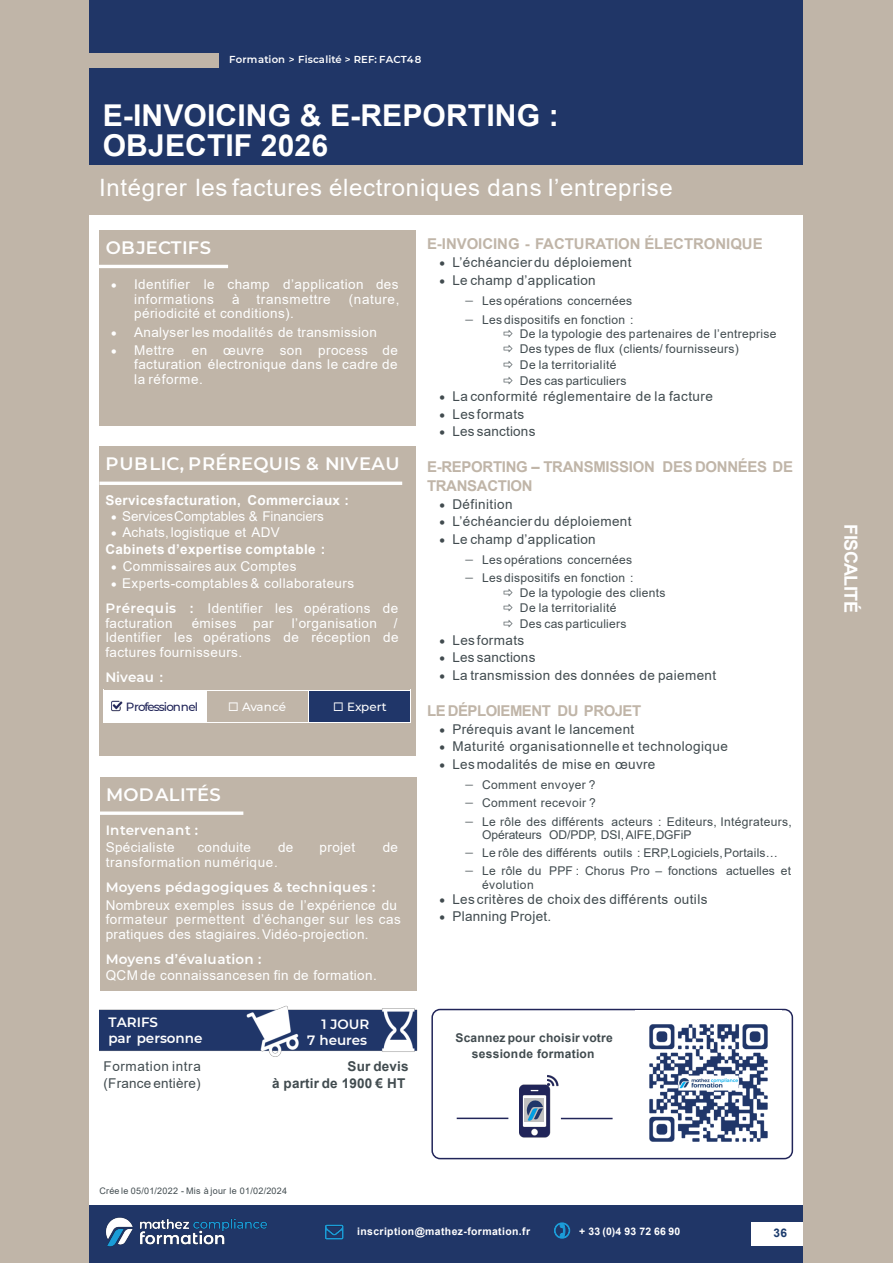
<style>
.page{position:relative;width:893px;height:1263px;background:#fff}
.page>*{position:absolute;margin:0;border:0;box-sizing:border-box;transform-origin:0 0}
.t1{font:700 30px/30px "Arial";letter-spacing:.005em;color:#fff}
.t2{font:24px "Arial";letter-spacing:.03em;color:#fff}
.t3{font:600 18px "Montserrat";letter-spacing:.015em;color:#fff}
.t4{font:700 18px "Arial";letter-spacing:-.035em;color:#fff}
.t5{font:700 15px/18.3px "Arial";letter-spacing:-.02em;color:#c0b5a8}
.t6{font:700 15px "Arial";color:#c0b5a8}
.t7{font:13.5px/14.4px "Arial";letter-spacing:.03em;color:#fff}
.t8{font:13.5px/17.4px "Arial";letter-spacing:.03em;color:#414b4f}
.t9{font:600 13.5px/15.5px "Montserrat";letter-spacing:.005em;color:#fff}
.t10{font:700 13.5px "Arial";letter-spacing:.025em;color:#fff}
.t11{font:13.5px/15.9px "Arial";letter-spacing:-.005em;color:#fff}
.t12{font:13.5px "Arial";letter-spacing:.05em;color:#fff}
.t13{font:700 13.5px "Arial";letter-spacing:.015em;color:#414b4f}
.t14{font:12.15px "Arial";letter-spacing:.015em;color:#414b4f}
.t15{font:12px/18.3px "Arial";letter-spacing:.025em;color:#414b4f}
.t16{font:700 12px/15.3px "Arial";letter-spacing:.02em;color:#414b4f;text-align:center}
.t17{font:500 11.85px "Montserrat";letter-spacing:-.075em;color:#212559}
.t18{font:500 11.85px "Montserrat";color:#fff}
.t19{font:700 11.85px "Arial";color:#1b3b6d}
.t20{font:700 10.5px "Arial";letter-spacing:.035em;color:#fff}
.t21{font:600 10.05px "Montserrat";letter-spacing:.01em;color:#fff}
.t22{font:9px "Arial";letter-spacing:.025em;color:#414b4f}
.s1{font-family:"Montserrat";font-weight:600}
.s2{font-weight:700}
.s3{font-family:"Arial";font-weight:700}
</style>
<div class="page">
<div style="left:86px;top:0;width:721px;height:166px;background:#203667"></div>
<div style="left:0;top:1205px;width:893px;height:58px;background:#203667"></div>
<img style="left:106px;top:1217px;width:162px;height:30px">
<div style="left:751px;top:1222px;width:129px;height:23px;background:#fff"></div>
<img style="left:326px;top:1224px;width:18px;height:16px">
<div style="left:84px;top:53px;width:134px;height:15px;background:#c0b5a8"></div>
<div style="left:89px;top:165px;width:718px;height:50px;background:#c0b5a8"></div>
<div style="left:803px;top:0;width:90px;height:1263px;background:#c0b5a8"></div>
<div style="left:0;top:0;width:89px;height:1263px;background:#c0b5a8"></div>
<img style="left:100px;top:1005px;width:318px;height:51px">
<div style="left:99px;top:230px;width:317px;height:196px;background:#c0b5a8"></div>
<hr style="left:96px;top:265px;width:132px;height:3px;background:#fff">
<div style="left:99px;top:446px;width:317px;height:310px;background:#c0b5a8"></div>
<hr style="left:99px;top:482px;width:303px;height:3px;background:#fff">
<div style="left:100px;top:777px;width:316px;height:213px;background:#c0b5a8"></div>
<svg style="left:100px;top:811px;width:143px;height:4px"></svg>
<img style="left:519px;top:1075px;width:62px;height:63px">
<div style="left:431px;top:1009px;width:362px;height:150px;border:2px solid #212559;border-radius:8px"></div>
<img style="left:524px;top:1098px;width:19px;height:24px">
<img style="left:548px;top:1075px;width:21px;height:13px">
<hr style="left:561px;top:1118px;width:52px;height:1px;background:#212559">
<hr style="left:457px;top:1118px;width:51px;height:1px;background:#212559">
<div style="left:103px;top:690px;width:103px;height:33px;background:#fff"></div>
<img style="left:112px;top:700px;width:11px;height:12px">
<div style="left:309px;top:690px;width:102px;height:33px;background:#203669"></div>
<hr style="left:206px;top:691px;width:1px;height:31px;background:#fff">
<hr style="left:308px;top:691px;width:1px;height:31px;background:#fff">
<hr style="left:410px;top:690px;width:1px;height:32px;background:#fff">
<hr style="left:103px;top:690px;width:308px;height:1px;background:#fff">
<hr style="left:103px;top:722px;width:308px;height:1px;background:#fff">
<img style="left:636px;top:1010px;width:145px;height:132px">
<p class="t21" style="left:229px;top:53px;width:194px">Formation &gt; Fiscalité &gt; REF: FACT48</p>
<h1 class="t1" style="left:103px;top:103px;width:457px">E-INVOICING &amp; E-REPORTING :<br>OBJECTIF 2026</h1>
<h2 class="t2" style="left:99px;top:178px;width:575px">Intégrer les factures électroniques dans l’entreprise</h2>
<h3 class="t3" style="left:106px;top:237px;width:107px">OBJECTIFS</h3>
<p class="t7" style="left:134px;top:279px;width:266px">Identifier le champ d’application des informations</p>
<p class="t7" style="left:232px;top:293px;width:9px">à</p>
<p class="t7" style="left:257px;top:293px;width:76px">transmettre</p>
<p class="t7" style="left:349px;top:293px;width:52px">(nature,</p>
<p class="t7" style="left:134px;top:306px;width:244px;line-height:18.3px">périodicité et conditions).<br>Analyser les modalités de transmission<br>Mettre</p>
<p class="t7" style="left:134px;top:344px;width:265px;text-align:justify;text-indent:58px">en œuvre son process de facturation électronique dans le cadre de la réforme.</p>
<h3 class="t3" style="left:106px;top:452px;width:296px">PUBLIC, PRÉREQUIS &amp; NIVEAU</h3>
<p class="t10" style="left:105px;top:495px;width:245px">Servicesfacturation, Commerciaux :</p>
<p class="t11" style="left:122px;top:509px;width:203px">ServicesComptables &amp; Financiers<br>Achats, logistique et ADV</p>
<p class="t10" style="left:105px;top:544px;width:222px">Cabinets d’expertise comptable :</p>
<p class="t7" style="left:122px;top:558px;width:233px;line-height:17.4px">Commissaires aux Comptes<br>Experts-comptables &amp; collaborateurs</p>
<p class="t7" style="left:105px;top:602px;width:294px"><span class="s1">Prérequis</span> <span class="s2">:</span> Identifier les opérations de facturation</p>
<p class="t7" style="left:105px;top:617px;width:295px;text-align:justify;text-indent:187px">l’organisation / Identifier les opérations de réception de factures fournisseurs.</p>
<p class="t9" style="left:105px;top:669px;width:60px">Niveau <span class="s3">:</span></p>
<p class="t17" style="left:126px;top:699px;width:74px">Professionnel</p>
<p class="t18" style="left:242px;top:699px;width:46px">Avancé</p>
<p class="t18" style="left:347px;top:699px;width:41px">Expert</p>
<p class="t7" style="left:192px;top:617px;width:83px">émises par</p>
<h3 class="t3" style="left:106px;top:784px;width:116px">MODALITÉS</h3>
<p class="t9" style="left:106px;top:822px;width:94px">Intervenant :</p>
<p class="t7" style="left:106px;top:842px;width:71px">Spécialiste</p>
<p class="t7" style="left:197px;top:842px;width:55px">conduite</p>
<p class="t7" style="left:278px;top:842px;width:17px">de</p>
<p class="t7" style="left:320px;top:842px;width:37px">projet</p>
<p class="t7" style="left:383px;top:842px;width:17px">de</p>
<p class="t12" style="left:106px;top:857px;width:174px">transformation numérique.</p>
<p class="t9" style="left:106px;top:879px;width:271px">Moyens pédagogiques &amp; techniques :</p>
<p class="t7" style="left:106px;top:899px;width:297px">Nombreux exemples issus de l’expérience du formateur permettent d’échanger sur les cas pratiques des stagiaires.Vidéo-projection.</p>
<p class="t9" style="left:106px;top:951px;width:157px">Moyens d’évaluation :</p>
<p class="t7" style="left:106px;top:969px;width:273px">QCM de connaissancesen fin de formation.</p>
<p class="t9" style="left:108px;top:1015px;width:96px">TARIFS<br>par personne</p>
<p class="t9" style="left:307px;top:1016px;width:64px;text-align:right">1 JOUR<br>7 heures</p>
<p class="t8" style="left:104px;top:1058px;width:99px">Formation intra</p>
<p class="t13" style="left:347px;top:1061px;width:63px">Sur devis</p>
<p class="t8" style="left:104px;top:1075px;width:99px">(France entière)</p>
<p class="t13" style="left:272px;top:1078px;width:135px">à partir de 1900 € HT</p>
<p class="t6" style="left:427px;top:238px;width:337px">E-INVOICING - FACTURATION ÉLECTRONIQUE</p>
<p class="t8" style="left:452px;top:255px;width:181px">L’échéancierdu déploiement<br>Le champ d’application</p>
<p class="t15" style="left:482px;top:293px;width:153px">Les opérations concernées<br>Les dispositifs en fonction :</p>
<p class="t15" style="left:520px;top:327px;width:258px;line-height:15.6px">De la typologie des partenaires de l’entreprise<br>Des types de flux (clients/ fournisseurs)<br>De la territorialité</p>
<p class="t14" style="left:520px;top:376px;width:108px">Des cas particuliers</p>
<p class="t8" style="left:452px;top:389px;width:262px">La conformité réglementaire de la facture<br>Les formats<br>Les sanctions</p>
<p class="t5" style="left:427px;top:459px;width:368px">E-REPORTING – TRANSMISSION DES DONNÉES DE<br>TRANSACTION</p>
<p class="t8" style="left:452px;top:497px;width:181px">Définition<br>L’échéancierdu déploiement<br>Le champ d’application</p>
<p class="t15" style="left:482px;top:552px;width:153px">Les opérations concernées<br>Les dispositifs en fonction :</p>
<p class="t15" style="left:520px;top:586px;width:147px;line-height:15.6px">De la typologie des clients<br>De la territorialité<br>Des cas particuliers</p>
<p class="t8" style="left:452px;top:632px;width:265px">Lesformats<br>Les sanctions<br>La transmission des données de paiement</p>
<p class="t5" style="left:427px;top:702px;width:216px">LE DÉPLOIEMENT DU PROJET</p>
<p class="t8" style="left:452px;top:721px;width:277px">Prérequis avant le lancement<br>Maturité organisationnelle et technologique<br>Les modalités de mise en œuvre</p>
<p class="t15" style="left:482px;top:777px;width:311px">Comment envoyer ?<br>Comment recevoir ?<br>Le rôle des différents acteurs : Editeurs, Intégrateurs,</p>
<p class="t15" style="left:482px;top:827px;width:310px">Opérateurs OD/PDP, DSI,AIFE,DGFiP<br>Le rôle des différents outils : ERP,Logiciels,Portails…<br>Le rôle du PPF : Chorus Pro – fonctions actuelles et</p>
<p class="t15" style="left:482px;top:876px;width:53px">évolution</p>
<p class="t8" style="left:452px;top:891px;width:257px">Les critères de choix des différents outils<br>Planning Projet.</p>
<p class="t16" style="left:455px;top:1031px;width:159px">Scannez pour choisir votre sessionde formation</p>
<p class="t22" style="left:99px;top:1188px;width:189px">Crée le 05/01/2022 - Mis à jour le 01/02/2024</p>
<p class="t20" style="left:357px;top:1227px;width:174px">inscription@mathez-formation.fr</p>
<p class="t20" style="left:579px;top:1227px;width:102px">+ 33 (0)4 93 72 66 90</p>
<p class="t19" style="left:774px;top:1228px;width:15px">36</p>
<h3 class="t4" style="left:858px;top:524px;width:90px;rotate:90deg">FISCALITÉ</h3>
</div>
